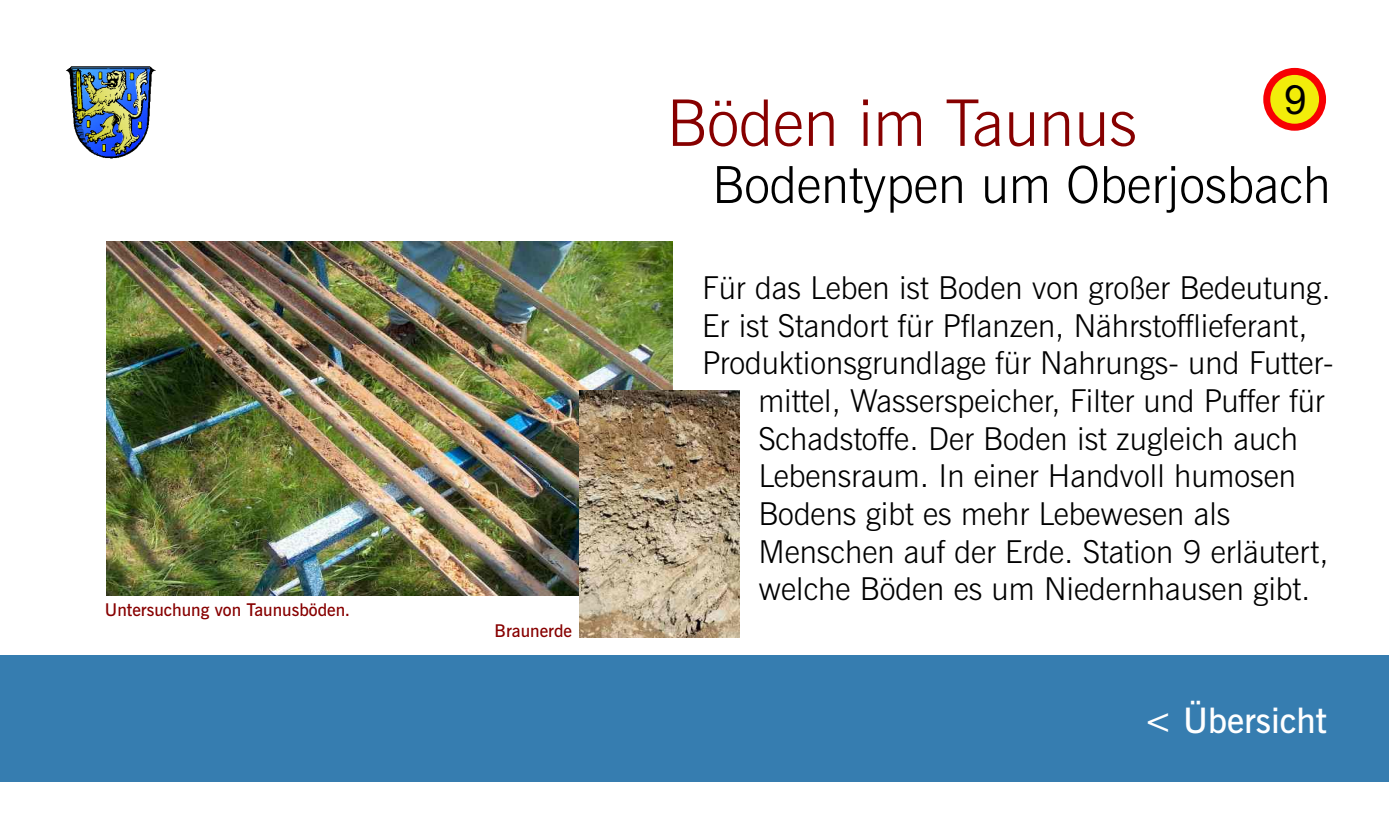
<style>
.page{position:relative;width:1389px;height:824px;background:#fff}
.page>*{position:absolute;margin:0;border:0;box-sizing:border-box;transform-origin:0 0}
.t1{font:300 64.23px "News Gothic BT";color:#870000}
.t2{font:300 51.1px "News Gothic BT";color:#000}
.t3{font:40.43px "Arial";color:#000}
.t4{font:600 35px "News Gothic BT";color:#fff}
.t5{font:300 31.5px "News Gothic BT";color:#000}
.t6{font:600 17.5px "News Gothic BT";color:#870000}
</style>
<div class="page">
<div style="left:0;top:655px;width:1389px;height:126px;background:#367db0"></div>
<svg style="left:1263px;top:68px;width:63px;height:63px;background:#f4910a"></svg>
<img style="left:106px;top:241px;width:567px;height:354px">
<img style="left:580px;top:390px;width:159px;height:247px">
<img style="left:66px;top:66px;width:90px;height:92px">
<p class="t6" style="left:105px;top:602px;width:247px">Untersuchung von Taunusböden.</p>
<p class="t6" style="left:495px;top:624px;width:79px">Braunerde</p>
<p class="t3" style="left:1284px;top:84px;width:24px">9</p>
<h1 class="t1" style="left:666px;top:97px;width:472px">Böden im Taunus</h1>
<h2 class="t2" style="left:712px;top:164px;width:620px">Bodentypen um Oberjosbach</h2>
<p class="t5" style="left:702px;top:275px;width:630px">Für das Leben ist Boden von großer Bedeutung.</p>
<p class="t5" style="left:702px;top:313px;width:607px">Er ist Standort für Pflanzen, Nährstofflieferant,</p>
<p class="t5" style="left:702px;top:350px;width:633px">Produktionsgrundlage für Nahrungs- und Futter-</p>
<p class="t5" style="left:758px;top:388px;width:568px">mittel, Wasserspeicher, Filter und Puffer für</p>
<p class="t5" style="left:758px;top:426px;width:541px">Schadstoffe. Der Boden ist zugleich auch</p>
<p class="t5" style="left:758px;top:463px;width:539px">Lebensraum. In einer Handvoll humosen</p>
<p class="t5" style="left:758px;top:501px;width:473px">Bodens gibt es mehr Lebewesen als</p>
<p class="t5" style="left:758px;top:538px;width:572px">Menschen auf der Erde. Station 9 erläutert,</p>
<p class="t5" style="left:758px;top:576px;width:554px">welche Böden es um Niedernhausen gibt.</p>
<p class="t4" style="left:1143px;top:705px;width:185px">&lt; Übersicht</p>
</div>
